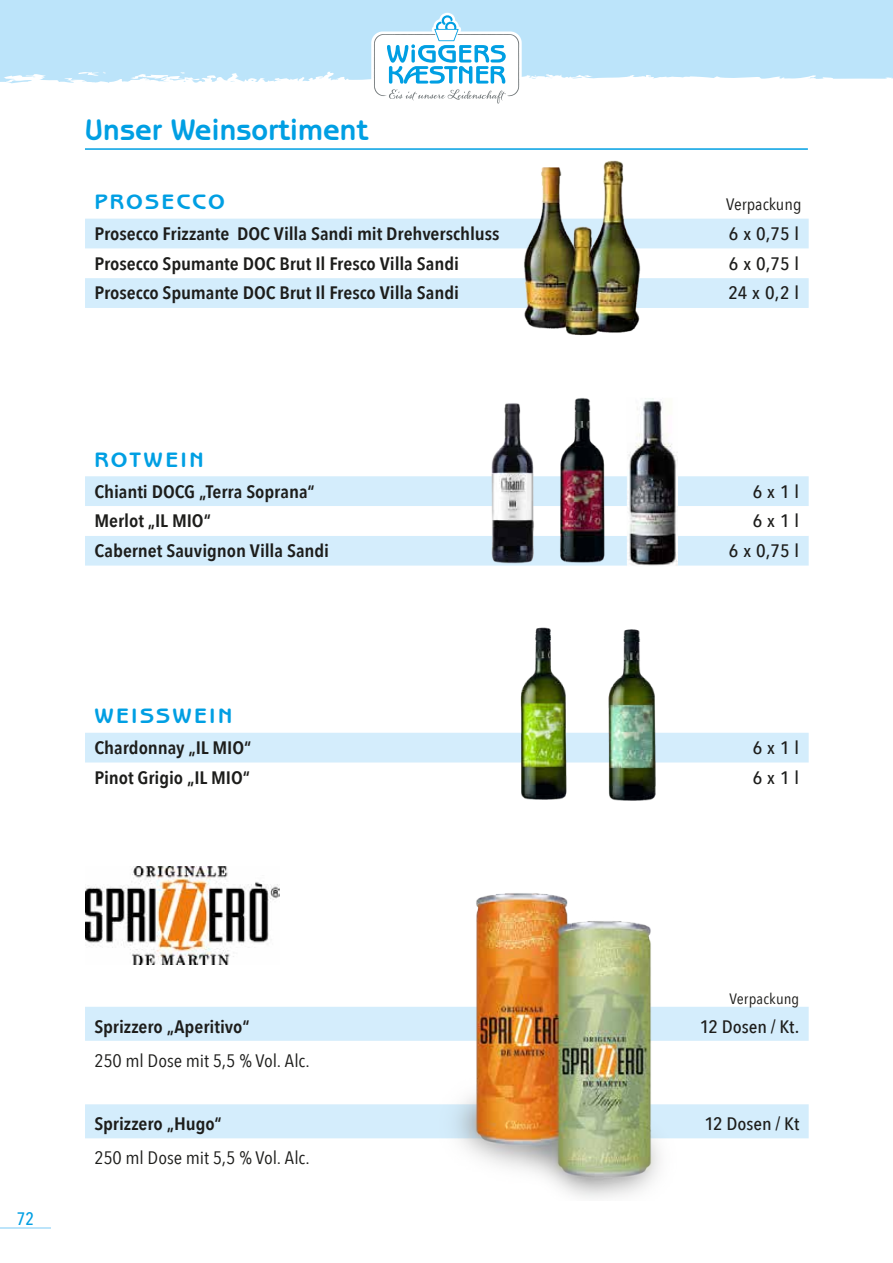
<style>
.page{position:relative;width:893px;height:1263px;background:#fff}
.page>*{position:absolute;margin:0;border:0;box-sizing:border-box;transform-origin:0 0}
.t1{font:700 30px "Benguiat Gothic Std";color:#009fe3}
.t2{font:700 21px "Benguiat Gothic Std";letter-spacing:.1em;color:#009fe3;scale:1.11 1}
.t3{font:600 18px "Avenir Next Condensed";letter-spacing:-.005em;color:#1d1d1b;scale:1.11 1}
.t4{font:500 18px "Avenir Next Condensed";letter-spacing:-.005em;color:#1d1d1b;scale:1.11 1}
.t5{font:18px "Avenir Next Condensed";letter-spacing:-.005em;color:#1d1d1b;scale:1.11 1}
.t6{font:500 18px "Avenir Next Condensed";color:#009fe3}
.t7{font:16.5px "Avenir Next Condensed";color:#1d1d1b;scale:1.1 1}
.t8{font:15px "Avenir Next Condensed";letter-spacing:.005em;color:#1d1d1b;scale:1.11 1}
</style>
<div class="page">
<div style="left:0;top:0;width:892px;height:83px;background:#bce4fa"></div>
<svg style="left:371px;top:13px;width:151px;height:91px"></svg>
<svg style="left:892px;top:0;width:1px;height:79px"></svg>
<hr style="left:0;top:1227px;width:51px;height:1px;background:#bce4fa">
<hr style="left:85px;top:148px;width:723px;height:2px;background:#009fe3">
<svg style="left:85px;top:218px;width:724px;height:1px"></svg>
<svg style="left:85px;top:219px;width:724px;height:89px;fill:#d4edfc"></svg>
<div style="left:85px;top:476px;width:724px;height:90px;background:#d4edfc"></div>
<svg style="left:85px;top:506px;width:724px;height:30px"></svg>
<svg style="left:85px;top:732px;width:724px;height:31px"></svg>
<div style="left:85px;top:733px;width:724px;height:29px;background:#d4edfc"></div>
<img style="left:519px;top:627px;width:48px;height:173px">
<img style="left:607px;top:629px;width:50px;height:172px">
<img style="left:507px;top:160px;width:151px;height:176px">
<img style="left:490px;top:403px;width:46px;height:160px">
<img style="left:559px;top:398px;width:48px;height:165px">
<img style="left:619px;top:398px;width:58px;height:168px">
<img style="left:85px;top:866px;width:195px;height:98px">
<svg style="left:85px;top:1007px;width:724px;height:131px;fill:#d4edfc"></svg>
<img style="left:424px;top:893px;width:265px;height:305px">
<h1 class="t1" style="left:85px;top:112px;width:285px">Unser Weinsortiment</h1>
<p class="t2" style="left:94px;top:189px;width:119px">PROSECCO</p>
<p class="t7" style="left:726px;top:190px;width:70px">Verpackung</p>
<p class="t3" style="left:94px;top:218px;width:367px">Prosecco Frizzante DOC Villa Sandi mit Drehverschluss</p>
<p class="t4" style="left:729px;top:223px;width:65px">6 x 0,75 l</p>
<p class="t3" style="left:94px;top:248px;width:330px">Prosecco Spumante DOC Brut Il Fresco Villa Sandi</p>
<p class="t4" style="left:729px;top:252px;width:65px">6 x 0,75 l</p>
<p class="t3" style="left:94px;top:278px;width:330px">Prosecco Spumante DOC Brut Il Fresco Villa Sandi</p>
<p class="t4" style="left:728px;top:282px;width:65px">24 x 0,2 l</p>
<p class="t2" style="left:94px;top:447px;width:100px">ROTWEIN</p>
<p class="t3" style="left:94px;top:476px;width:200px">Chianti DOCG „Terra Soprana“</p>
<p class="t4" style="left:753px;top:480px;width:43px">6 x 1 l</p>
<p class="t3" style="left:94px;top:505px;width:106px">Merlot „IL MIO“</p>
<p class="t4" style="left:753px;top:510px;width:43px">6 x 1 l</p>
<p class="t3" style="left:94px;top:535px;width:213px">Cabernet Sauvignon Villa Sandi</p>
<p class="t4" style="left:729px;top:540px;width:65px">6 x 0,75 l</p>
<p class="t2" style="left:94px;top:703px;width:126px">WEISSWEIN</p>
<p class="t3" style="left:94px;top:732px;width:143px">Chardonnay „IL MIO“</p>
<p class="t4" style="left:753px;top:737px;width:43px">6 x 1 l</p>
<p class="t3" style="left:94px;top:762px;width:142px">Pinot Grigio „IL MIO“</p>
<p class="t4" style="left:753px;top:767px;width:43px">6 x 1 l</p>
<p class="t6" style="left:17px;top:1207px;width:19px">72</p>
<p class="t8" style="left:730px;top:985px;width:64px">Verpackung</p>
<p class="t3" style="left:94px;top:1011px;width:141px">Sprizzero „Aperitivo“</p>
<p class="t4" style="left:700px;top:1015px;width:91px">12 Dosen / Kt.</p>
<p class="t5" style="left:94px;top:1045px;width:196px">250 ml Dose mit 5,5 % Vol. Alc.</p>
<p class="t3" style="left:94px;top:1108px;width:116px">Sprizzero „Hugo“</p>
<p class="t4" style="left:705px;top:1113px;width:87px">12 Dosen / Kt</p>
<p class="t5" style="left:94px;top:1143px;width:196px">250 ml Dose mit 5,5 % Vol. Alc.</p>
</div>
